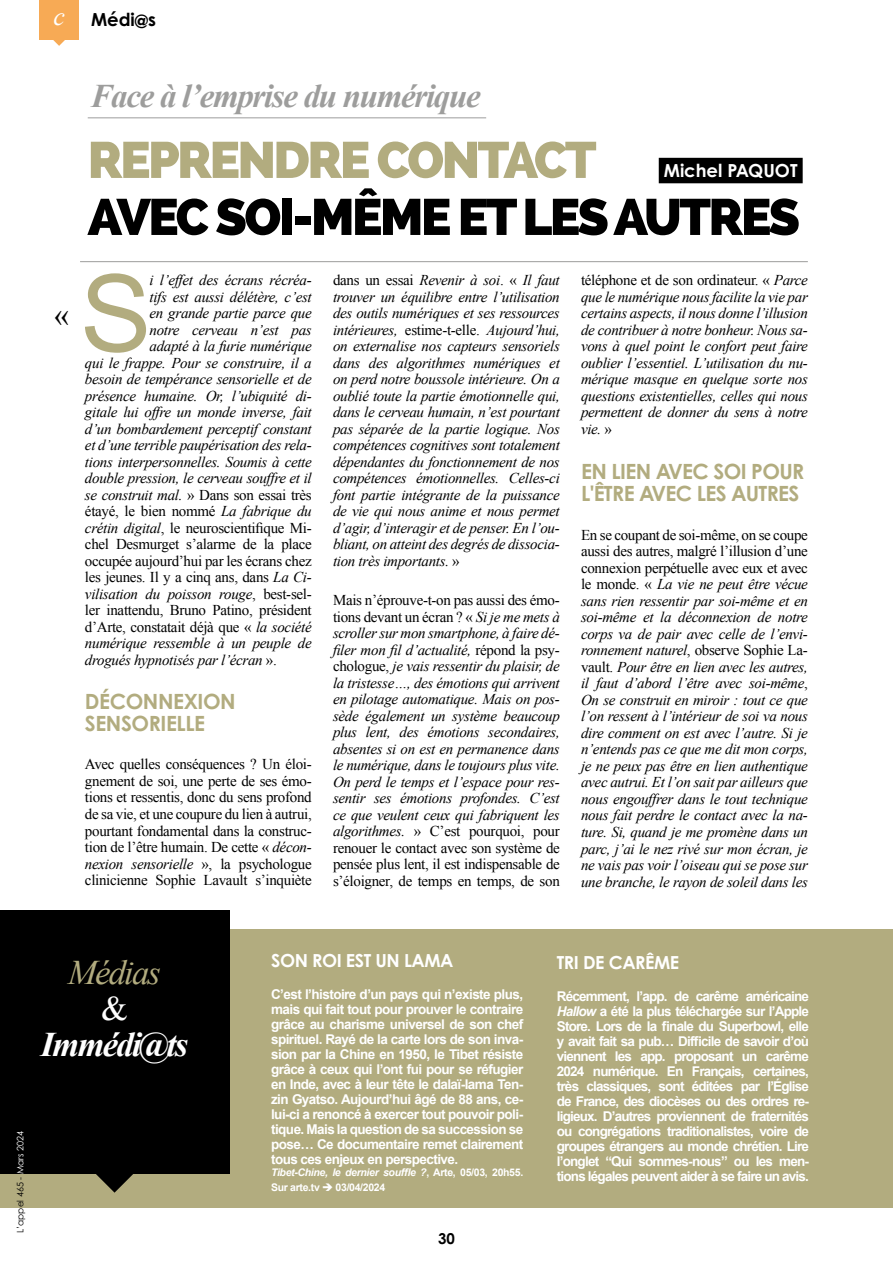
<style>
.page{position:relative;width:893px;height:1263px;background:#fff}
.page>*{position:absolute;margin:0;border:0;box-sizing:border-box;transform-origin:0 0}
.t1{font:107.25px "Arial";color:#b2ac7f}
.t2{font:800 51px "Raleway";letter-spacing:-.05em;color:#000}
.t3{font:800 51px "Raleway";letter-spacing:-.05em;color:#b2ac7f}
.t4{font:italic 700 34.5px "Times New Roman";letter-spacing:-.05em;color:#fff}
.t5{font:italic 34.5px "Times New Roman";letter-spacing:-.05em;color:#b2ac7f}
.t6{font:34.5px "Times New Roman";color:#fff}
.t7{font:italic 700 33px "Times New Roman";letter-spacing:-.04em;color:#9d9d9c}
.t8{font:30px "Times New Roman";color:#000}
.t9{font:700 21px/22.5px "Century Gothic Pro";letter-spacing:-.03em;color:#b2ac7f}
.t10{font:700 18px "Century Gothic Pro";letter-spacing:-.025em;color:#fff}
.t11{font:700 18px "Century Gothic Pro";color:#fff}
.t12{font:700 18px "Century Gothic Pro";color:#000}
.t13{font:italic 15px/16.5px "Times New Roman";letter-spacing:-.02em;color:#000;text-align:justify}
.t14{font:15px/16.5px "Times New Roman";letter-spacing:-.02em;color:#000;text-align:justify}
.t15{font:700 15px "Century Gothic Pro";color:#000}
.t16{font:700 13.5px/15px "Arial";letter-spacing:-.05em;color:#fff;text-align:justify}
.t17{font:italic 700 10.5px/15px "Arial";letter-spacing:-.03em;color:#fff}
.t18{font:700 10.5px "Arial";letter-spacing:-.03em;color:#fff}
.t19{font:9px "Century Gothic Pro";color:#000}
.s1{font-family:"Times New Roman";font-weight:400;font-style:italic;font-size:26.1px;color:#fff}
.s2{font-style:italic}
.s3{font-style:normal}
.s4{color:#fff}
</style>
<div class="page">
<div style="left:0;top:929px;width:893px;height:279px;background:#b2ac7f"></div>
<div style="left:39px;top:0;width:40px;height:39px;background:#f7aa55"></div>
<svg style="left:53px;top:39px;width:13px;height:7px"></svg>
<svg style="left:96px;top:1174px;width:37px;height:19px"></svg>
<div style="left:0;top:910px;width:229px;height:264px;background:#000"></div>
<div style="left:659px;top:158px;width:144px;height:25px;background:#000"></div>
<hr style="left:88px;top:117px;width:398px;height:1px;background:#9d9d9c">
<hr style="left:80px;top:261px;width:728px;height:1px;background:#9d9d9c">
<p class="t12" style="left:53px;top:8px;width:104px"><span class="s1">c</span> Médi@s</p>
<h3 class="t7" style="left:91px;top:78px;width:392px">Face à l’emprise du numérique</h3>
<h2 class="t3" style="left:88px;top:130px;width:510px">REPRENDRE CONTACT</h2>
<h2 class="t2" style="left:88px;top:187px;width:714px">AVEC SOI-MÊME ET LES AUTRES</h2>
<p class="t11" style="left:664px;top:159px;width:135px">Michel PAQUOT</p>
<h3 class="t8" style="left:54px;top:298px;width:16px">«</h3>
<h1 class="t1" style="left:80px;top:254px;width:73px">S</h1>
<p class="t13" style="left:150px;top:272px;width:164px">i l’effet des écrans récréa-</p>
<p class="t13" style="left:150px;top:289px;width:164px">tifs est aussi délétère, c’est</p>
<p class="t13" style="left:150px;top:305px;width:164px">en grande partie parce que</p>
<p class="t13" style="left:150px;top:322px;width:164px">notre cerveau n’est pas</p>
<p class="t13" style="left:150px;top:338px;width:164px">adapté à la furie numérique</p>
<p class="t13" style="left:85px;top:355px;width:228px">qui le frappe. Pour se construire, il a</p>
<p class="t13" style="left:85px;top:371px;width:228px">besoin de tempérance sensorielle et de</p>
<p class="t13" style="left:85px;top:388px;width:228px">présence humaine. Or, l’ubiquité di-</p>
<p class="t13" style="left:85px;top:404px;width:228px">gitale lui offre un monde inverse, fait</p>
<p class="t13" style="left:85px;top:421px;width:228px">d’un bombardement perceptif constant</p>
<p class="t13" style="left:85px;top:437px;width:228px">et d’une terrible paupérisation des rela-</p>
<p class="t13" style="left:85px;top:454px;width:228px">tions interpersonnelles. Soumis à cette</p>
<p class="t13" style="left:85px;top:470px;width:228px">double pression, le cerveau souffre et il</p>
<p class="t14" style="left:85px;top:487px;width:228px"><span class="s2">se construit mal.</span> » Dans son essai très</p>
<p class="t14" style="left:85px;top:503px;width:228px">étayé, le bien nommé <span class="s2">La fabrique du</span></p>
<p class="t14" style="left:85px;top:520px;width:228px"><span class="s2">crétin digital</span>, le neuroscientifique Mi-</p>
<p class="t14" style="left:85px;top:536px;width:228px">chel Desmurget s’alarme de la place</p>
<p class="t14" style="left:85px;top:553px;width:228px">occupée aujourd’hui par les écrans chez</p>
<p class="t14" style="left:85px;top:569px;width:228px">les jeunes. Il y a cinq ans, dans <span class="s2">La Ci-</span></p>
<p class="t13" style="left:85px;top:586px;width:228px">vilisation du poisson rouge<span class="s3">, best-sel-</span></p>
<p class="t14" style="left:85px;top:602px;width:228px">ler inattendu, Bruno Patino, président</p>
<p class="t14" style="left:85px;top:619px;width:228px">d’Arte, constatait déjà que « <span class="s2">la société</span></p>
<p class="t13" style="left:85px;top:635px;width:228px">numérique ressemble à un peuple de</p>
<p class="t13" style="left:85px;top:652px;width:193px">drogués hypnotisés par l’écran <span class="s3">».</span></p>
<h3 class="t9" style="left:85px;top:690px;width:152px">DÉCONNEXION<br>SENSORIELLE</h3>
<p class="t14" style="left:85px;top:756px;width:228px">Avec quelles conséquences ? Un éloi&shy;gnement de soi, une perte de ses émo&shy;tions et ressentis, donc du sens profond de sa vie, et une coupure du lien à autrui, pourtant fondamental dans la construc&shy;tion de l’être humain. De cette « <span class="s2">décon&shy;nexion sensorielle</span> », la psychologue clinicienne Sophie Lavault s’inquiète</p>
<p class="t13" style="left:333px;top:272px;width:228px"><span class="s3">dans un essai</span> Revenir à soi<span class="s3">. «</span> Il faut trouver un équilibre entre l’utilisation des outils numériques et ses ressources intérieures, <span class="s3">estime-t-elle.</span> Aujourd’hui, on externalise nos capteurs sensoriels dans des algorithmes numériques et on perd notre boussole intérieure. On a oublié toute la partie émotionnelle qui, dans le cerveau humain, n’est pourtant pas séparée de la partie logique. Nos compétences cognitives sont totalement dépendantes du fonctionnement de nos compétences émotionnelles. Celles-ci font partie intégrante de la puissance de vie qui nous anime et nous permet d’agir, d’interagir et de penser. En l’ou&shy;bliant, on atteint des degrés de dissocia&shy;tion très importants. <span class="s3">»</span></p>
<p class="t13" style="left:333px;top:592px;width:228px"><span class="s3">Mais n’éprouve-t-on pas aussi des émo&shy;tions devant un écran ? «</span> Si je me mets à scroller sur mon smartphone, à faire dé&shy;filer mon fil d’actualité, <span class="s3">répond la psy&shy;chologue,</span> je vais ressentir du plaisir, de la tristesse…, des émotions qui arrivent en pilotage automatique. Mais on pos&shy;sède également un système beaucoup plus lent, des émotions secondaires, absentes si on est en permanence dans le numérique, dans le toujours plus vite.<br>On perd le temps et l’espace pour res&shy;sentir ses émotions profondes. C’est ce que veulent ceux qui fabriquent les algorithmes. <span class="s3">» C’est pourquoi, pour renouer le contact avec son système de pensée plus lent, il est indispensable de s’éloigner, de temps en temps, de son</span></p>
<p class="t13" style="left:581px;top:272px;width:228px"><span class="s3">téléphone et de son ordinateur. «</span> Parce que le numérique nous facilite la vie par certains aspects, il nous donne l’illusion de contribuer à notre bonheur. Nous sa&shy;vons à quel point le confort peut faire oublier l’essentiel. L’utilisation du nu&shy;mérique masque en quelque sorte nos questions existentielles, celles qui nous permettent de donner du sens à notre vie. <span class="s3">»</span></p>
<h3 class="t9" style="left:581px;top:459px;width:225px">EN LIEN AVEC SOI POUR<br>L'ÊTRE AVEC LES AUTRES</h3>
<p class="t13" style="left:581px;top:527px;width:228px"><span class="s3">En se coupant de soi-même, on se coupe aussi des autres, malgré l’illusion d’une connexion perpétuelle avec eux et avec le monde. «</span> La vie ne peut être vécue sans rien ressentir par soi-même et en soi-même et la déconnexion de notre corps va de pair avec celle de l’envi&shy;ronnement naturel<span class="s3">, observe Sophie La&shy;vault.</span> Pour être en lien avec les autres, il faut d’abord l’être avec soi-même<span class="s3">, </span>On se construit en miroir : tout ce que l’on ressent à l’intérieur de soi va nous dire comment on est avec l’autre. Si je n’entends pas ce que me dit mon corps, je ne peux pas être en lien authentique avec autrui. Et l’on sait par ailleurs que nous engouffrer dans le tout technique nous fait perdre le contact avec la na&shy;ture. Si, quand je me promène dans un parc, j’ai le nez rivé sur mon écran, je ne vais pas voir l’oiseau qui se pose sur une branche, le rayon de soleil dans les</p>
<h3 class="t5" style="left:68px;top:953px;width:94px">Médias</h3>
<h3 class="t6" style="left:101px;top:989px;width:28px">&amp;</h3>
<h3 class="t4" style="left:41px;top:1025px;width:149px">Immédi@ts</h3>
<p class="t19" style="left:15px;top:1233px;width:103px;rotate:-90deg">L’appel 465 - <span class="s4">Mars 2024</span></p>
<p class="t10" style="left:271px;top:949px;width:184px">SON ROI EST UN LAMA</p>
<p class="t16" style="left:271px;top:986px;width:254px">C’est l’histoire d’un pays qui n’existe plus, mais qui fait tout pour prouver le contraire grâce au charisme universel de son chef spirituel. Rayé de la carte lors de son inva&shy;sion par la Chine en 1950, le Tibet résiste grâce à ceux qui l’ont fui pour se réfugier en Inde, avec à leur tête le dalaï-lama Ten&shy;zin Gyatso. Aujourd’hui âgé de 88 ans, ce&shy;lui-ci a renoncé à exercer tout pouvoir poli&shy;tique. Mais la question de sa succession se pose… Ce documentaire remet clairement tous ces enjeux en perspective.</p>
<p class="t17" style="left:271px;top:1164px;width:254px">Tibet-Chine, le dernier souffle ?<span class="s3">, Arte, 05/03, 20h55.<br>Sur arte.tv</span></p>
<p class="t18" style="left:336px;top:1181px;width:51px">03/04/2024</p>
<p class="t15" style="left:438px;top:1229px;width:18px">30</p>
<p class="t10" style="left:557px;top:951px;width:124px">TRI DE CARÊME</p>
<p class="t16" style="left:557px;top:988px;width:254px">Récemment, l’app. de carême américaine <span class="s2">Hallow</span> a été la plus téléchargée sur l’Apple Store. Lors de la finale du Superbowl, elle y avait fait sa pub… Difficile de savoir d’où viennent les app. proposant un carême 2024 numérique. En Français, certaines, très classiques, sont éditées par l’Église de France, des diocèses ou des ordres re&shy;ligieux. D’autres proviennent de fraternités ou congrégations traditionalistes, voire de groupes étrangers au monde chrétien. Lire l’onglet “Qui sommes-nous” ou les men&shy;tions légales peuvent aider à se faire un avis.</p>
</div>
